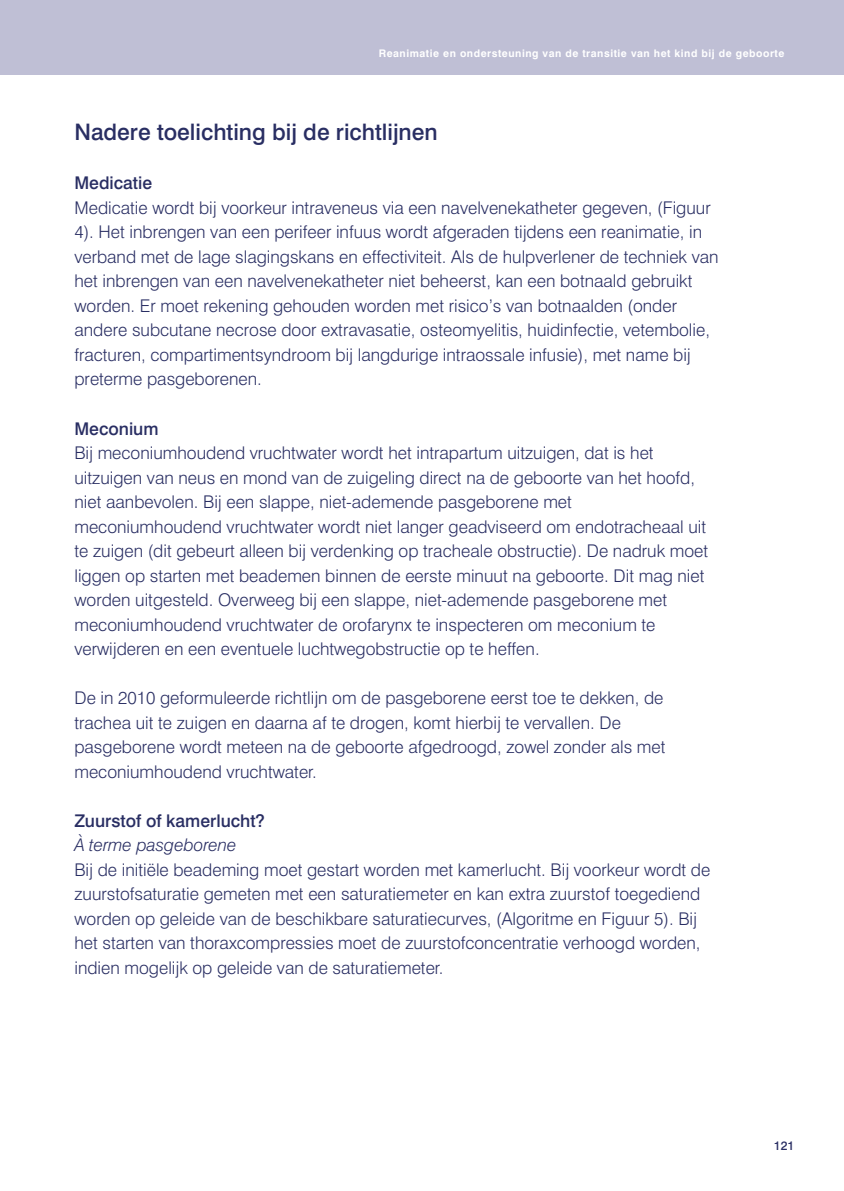
<style>
.page{position:relative;width:844px;height:1191px;background:#fff}
.page>*{position:absolute;margin:0;border:0;box-sizing:border-box;transform-origin:0 0}
.t1{font:500 22.75px "Swiss 721 BT";color:#292e63}
.t2{font:300 17.5px/24.5px "Swiss 721 BT";color:#292e63}
.t3{font:500 17.5px "Swiss 721 BT";color:#292e63}
.t4{font:italic 300 17.5px "Swiss 721 BT";color:#292e63}
.t5{font:500 12.25px "Swiss 721 BT";color:#292e63}
.t6{font:700 10.5px "Swiss 721 BT";letter-spacing:.05em;color:#fff}
</style>
<div class="page">
<div style="left:0;top:0;width:843px;height:75px;background:#bfbfd5"></div>
<p class="t6" style="left:378px;top:50px;width:407px">Reanimatie en ondersteuning van de transitie van het kind bij de geboorte</p>
<p class="t6" style="left:590px;top:50px;width:196px">Ba al reanimatie van volwassenen</p>
<h1 class="t1" style="left:74px;top:124px;width:364px">Nadere toelichting bij de richtlijnen</h1>
<p class="t3" style="left:74px;top:177px;width:79px">Medicatie</p>
<p class="t2" style="left:74px;top:197px;width:645px">Medicatie wordt bij voorkeur intraveneus via een navelvenekatheter gegeven, (Figuur 4). Het inbrengen van een perifeer infuus wordt afgeraden tijdens een reanimatie, in verband met de lage slagingskans en effectiviteit. Als de hulpverlener de techniek van het inbrengen van een navelvenekatheter niet beheerst, kan een botnaald gebruikt worden. Er moet rekening gehouden worden met risico’s van botnaalden (onder andere subcutane necrose door extravasatie, osteomyelitis, huidinfectie, vetembolie, fracturen, compartimentsyndroom bij langdurige intraossale infusie), met name bij preterme pasgeborenen.</p>
<p class="t3" style="left:74px;top:422px;width:86px">Meconium</p>
<p class="t2" style="left:74px;top:442px;width:635px">Bij meconiumhoudend vruchtwater wordt het intrapartum uitzuigen, dat is het uitzuigen van neus en mond van de zuigeling direct na de geboorte van het hoofd, niet aanbevolen. Bij een slappe, niet-ademende pasgeborene met meconiumhoudend vruchtwater wordt niet langer geadviseerd om endotracheaal uit te zuigen (dit gebeurt alleen bij verdenking op tracheale obstructie). De nadruk moet liggen op starten met beademen binnen de eerste minuut na geboorte. Dit mag niet worden uitgesteld. Overweeg bij een slappe, niet-ademende pasgeborene met meconiumhoudend vruchtwater de orofarynx te inspecteren om meconium te verwijderen en een eventuele luchtwegobstructie op te heffen.</p>
<p class="t2" style="left:74px;top:687px;width:592px">De in 2010 geformuleerde richtlijn om de pasgeborene eerst toe te dekken, de trachea uit te zuigen en daarna af te drogen, komt hierbij te vervallen. De pasgeborene wordt meteen na de geboorte afgedroogd, zowel zonder als met meconiumhoudend vruchtwater.</p>
<p class="t3" style="left:74px;top:814px;width:192px">Zuurstof of kamerlucht?</p>
<p class="t4" style="left:74px;top:838px;width:164px">À terme pasgeborene</p>
<p class="t2" style="left:74px;top:859px;width:637px">Bij de initiële beademing moet gestart worden met kamerlucht. Bij voorkeur wordt de zuurstofsaturatie gemeten met een saturatiemeter en kan extra zuurstof toegediend worden op geleide van de beschikbare saturatiecurves, (Algoritme en Figuur 5). Bij het starten van thoraxcompressies moet de zuurstofconcentratie verhoogd worden, indien mogelijk op geleide van de saturatiemeter.</p>
<p class="t5" style="left:773px;top:1141px;width:22px">121</p>
</div>
